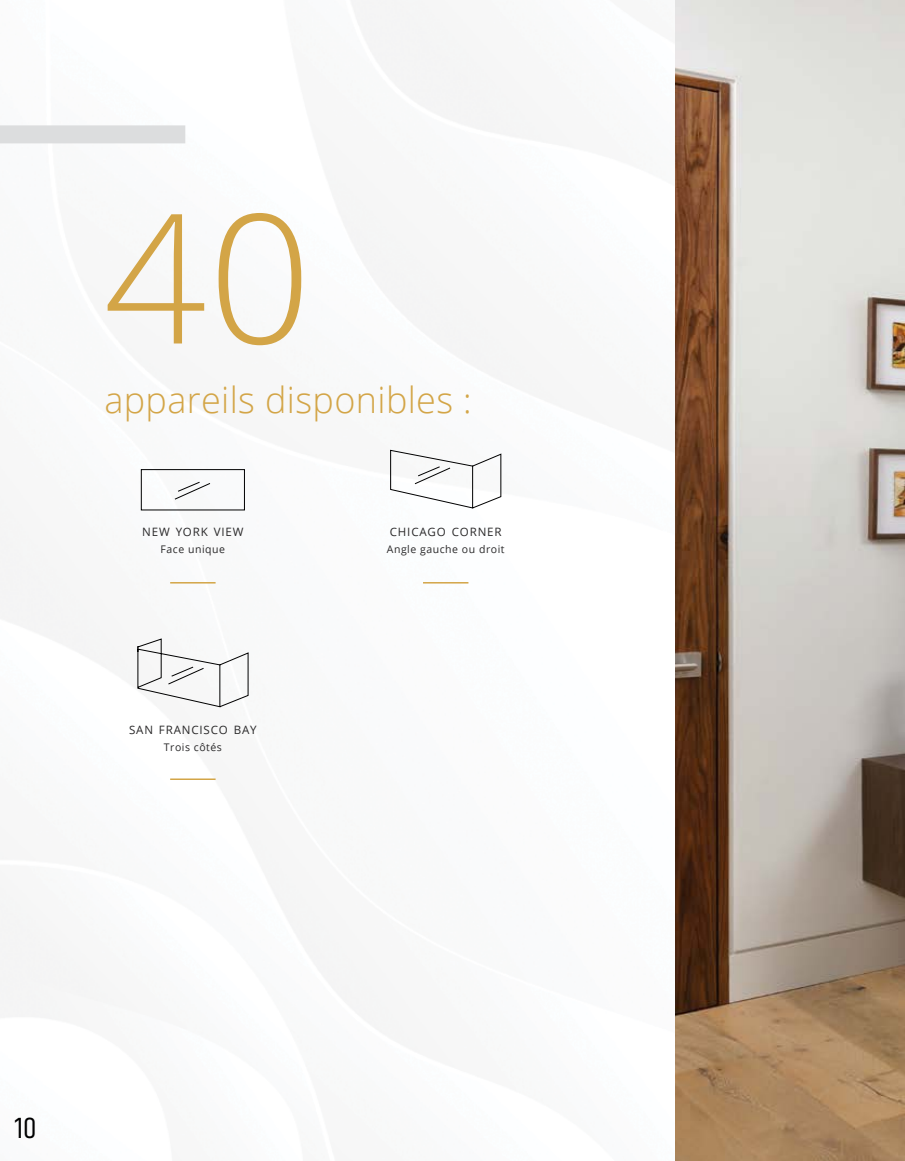
<style>
.page{position:relative;width:905px;height:1161px;background:#fff}
.page>*{position:absolute;margin:0;border:0;box-sizing:border-box;transform-origin:0 0}
.t1{font:300 180px "Open Sans";color:#d3a547}
.t2{font:300 36px "Open Sans";letter-spacing:.01em;color:#d3a547}
.t3{font:30px "Khand";color:#000}
.t4{font:11.55px "Open Sans";letter-spacing:.07em;color:#292829}
.t5{font:10.5px "Open Sans";letter-spacing:.05em;color:#292829}
</style>
<div class="page">
<img style="left:675px;top:0;width:229px;height:1161px">
<div style="left:0;top:125px;width:185px;height:18px;background:#dcddde"></div>
<svg style="left:390px;top:449px;width:111px;height:60px"></svg>
<svg style="left:136px;top:638px;width:113px;height:70px"></svg>
<svg style="left:140px;top:469px;width:105px;height:42px"></svg>
<hr style="left:170px;top:582px;width:45px;height:2px;background:#d3a547">
<hr style="left:170px;top:778px;width:45px;height:2px;background:#d3a547">
<hr style="left:423px;top:582px;width:45px;height:2px;background:#d3a547">
<h1 class="t1" style="left:104px;top:155px;width:209px">40</h1>
<h2 class="t2" style="left:104px;top:375px;width:369px">appareils disponibles :</h2>
<p class="t4" style="left:142px;top:524px;width:103px">NEW YORK VIEW</p>
<p class="t5" style="left:161px;top:542px;width:66px">Face unique</p>
<p class="t4" style="left:129px;top:722px;width:129px">SAN FRANCISCO BAY</p>
<p class="t5" style="left:164px;top:740px;width:60px">Trois côtés</p>
<p class="t4" style="left:390px;top:524px;width:113px">CHICAGO CORNER</p>
<p class="t5" style="left:387px;top:542px;width:119px">Angle gauche ou droit</p>
<h3 class="t3" style="left:15px;top:1111px;width:23px">10</h3>
</div>
